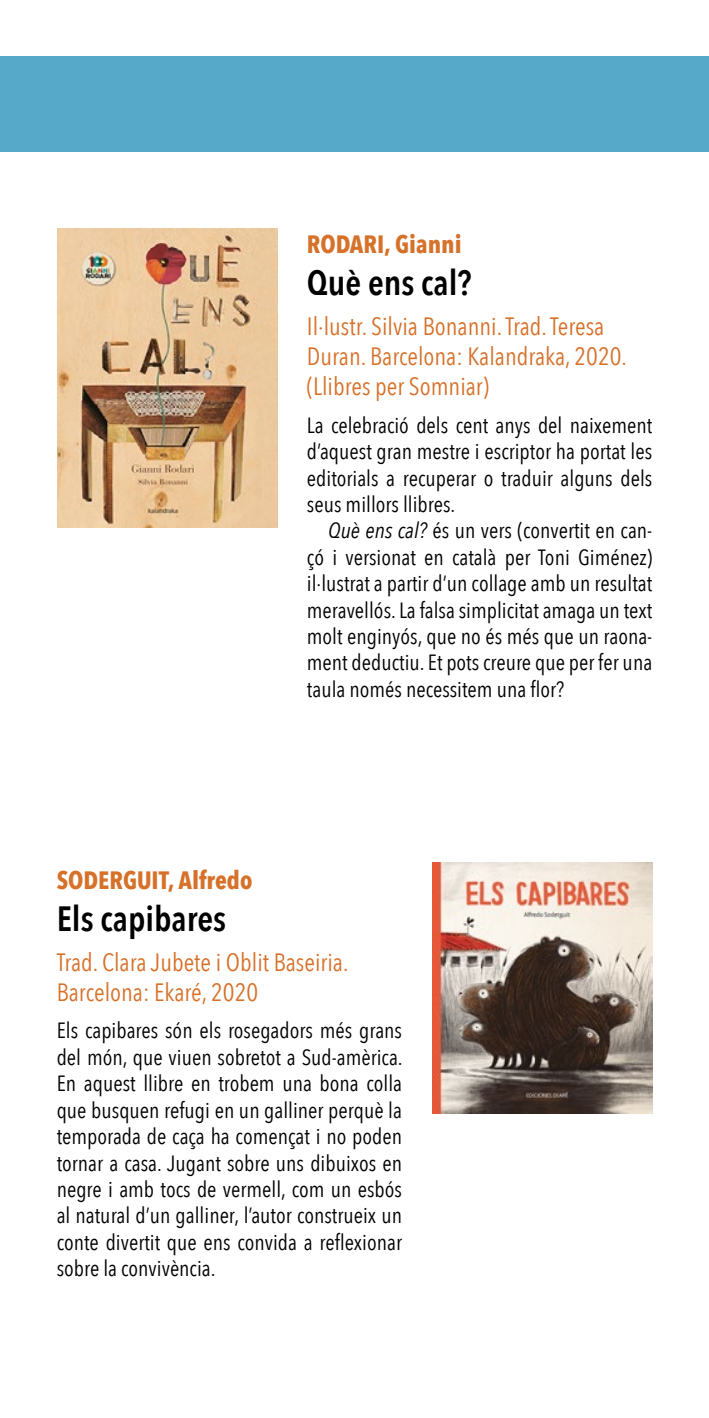
<style>
.page{position:relative;width:709px;height:1418px;background:#fff}
.page>*{position:absolute;margin:0;border:0;box-sizing:border-box;transform-origin:0 0}
.t1{font:600 35px "Avenir Next Condensed";color:#000}
.t2{font:25px/30px "Avenir Next Condensed";color:#d6712a}
.t3{font:700 25px "Avenir Next Condensed";color:#d6712a}
.t4{font:22px/26.5px "Avenir Next Condensed";color:#000;text-align:justify}
.s1{font-style:italic}
</style>
<div class="page">
<div style="left:0;top:57px;width:709px;height:95px;background:#57a9ca"></div>
<img style="left:58px;top:228px;width:219px;height:299px">
<img style="left:432px;top:862px;width:220px;height:251px">
<p class="t3" style="left:307px;top:229px;width:156px">RODARI, Gianni</p>
<h1 class="t1" style="left:307px;top:252px;width:166px">Què ens cal?</h1>
<p class="t2" style="left:307px;top:310px;width:321px">Il·lustr. Silvia Bonanni. Trad. Teresa<br>Duran. Barcelona: Kalandraka, 2020. (Llibres per Somniar)</p>
<p class="t4" style="left:307px;top:411px;width:347px">La celebració dels cent anys del naixement d’aquest gran mestre i escriptor ha portat les editorials a recuperar o traduir alguns dels seus millors llibres.</p>
<p class="t4" style="left:307px;top:516px;width:347px;text-indent:21px"><span class="s1">Què ens cal?</span> és un vers (convertit en can&shy;çó i versionat en català per Toni Giménez) il·lustrat a partir d’un collage amb un resultat meravellós. La falsa simplicitat amaga un text molt enginyós, que no és més que un raona&shy;ment deductiu. Et pots creure que per fer una taula només necessitem una flor?</p>
<p class="t3" style="left:57px;top:864px;width:197px">SODERGUIT, Alfredo</p>
<h1 class="t1" style="left:57px;top:888px;width:171px">Els capibares</h1>
<p class="t2" style="left:57px;top:945px;width:293px">Trad. Clara Jubete i Oblit Baseiria.<br>Barcelona: Ekaré, 2020</p>
<p class="t4" style="left:57px;top:1016px;width:347px">Els capibares són els rosegadors més grans del món, que viuen sobretot a Sud-amèrica.<br>En aquest llibre en trobem una bona colla que busquen refugi en un galliner perquè la temporada de caça ha començat i no poden tornar a casa. Jugant sobre uns dibuixos en negre i amb tocs de vermell, com un esbós al natural d’un galliner, l’autor construeix un conte divertit que ens convida a reflexionar sobre la convivència.</p>
</div>
